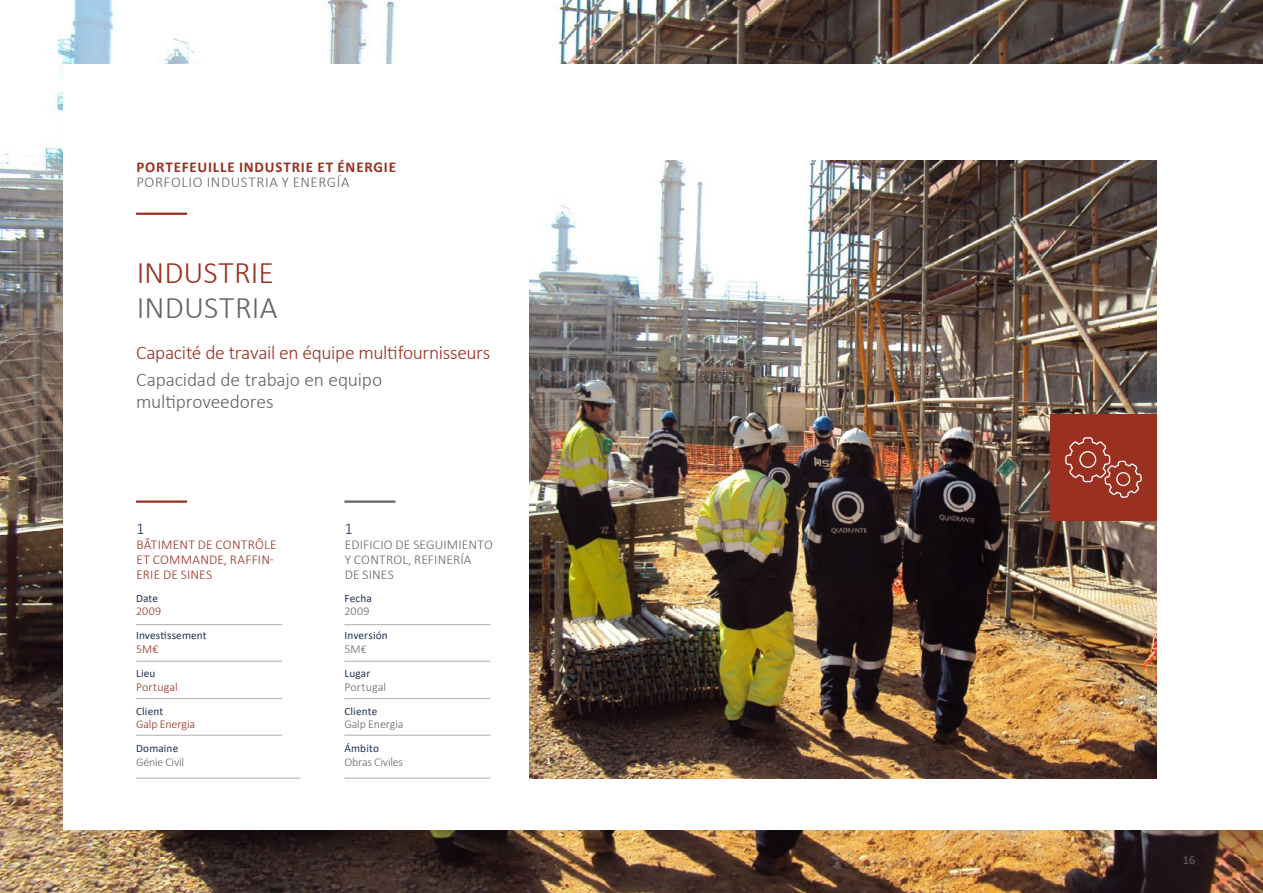
<style>
.page{position:relative;width:1263px;height:893px;background:#fff}
.page>*{position:absolute;margin:0;border:0;box-sizing:border-box;transform-origin:0 0}
.t1{font:300 31.5px "Calibri";color:#9a3020}
.t2{font:300 31.5px "Calibri";letter-spacing:.005em;color:#636466}
.t3{font:300 19.5px "Calibri";letter-spacing:-.02em;color:#9a3020}
.t4{font:300 19.5px/22.5px "Calibri";letter-spacing:-.005em;color:#636466}
.t5{font:300 16.5px "Calibri";color:#1c3154}
.t6{font:700 15px "Calibri";letter-spacing:.055em;color:#9a3020}
.t7{font:300 15px "Calibri";letter-spacing:.04em;color:#636466}
.t8{font:300 13.5px/15px "Calibri";letter-spacing:.015em;color:#9a3020}
.t9{font:300 13.5px/15px "Calibri";letter-spacing:.01em;color:#636466}
.t10{font:300 12px "Calibri";letter-spacing:-.015em;color:#636466}
.t11{font:300 12px "Calibri";color:#9a3020}
.t12{font:300 12px "Calibri";letter-spacing:.015em;color:#636466}
.t13{font:12px "Calibri";color:#636466}
.t14{font:11.25px "Calibri";letter-spacing:.01em;color:#1c3154}
.t15{font:700 9.75px "Calibri";color:#fff}
</style>
<div class="page">
<img style="left:0;top:0;width:1263px;height:893px">
<div style="left:64px;top:64px;width:1199px;height:765px;background:#fff"></div>
<img style="left:530px;top:161px;width:627px;height:617px">
<hr style="left:136px;top:213px;width:51px;height:2px;background:#9a3020">
<div style="left:1050px;top:414px;width:107px;height:107px;background:#9a3020"></div>
<svg style="left:1065px;top:437px;width:77px;height:61px"></svg>
<hr style="left:136px;top:624px;width:146px;height:1px;background:#acaeb1">
<hr style="left:344px;top:624px;width:146px;height:1px;background:#acaeb1">
<hr style="left:136px;top:698px;width:146px;height:1px;background:#acaeb1">
<hr style="left:344px;top:698px;width:146px;height:1px;background:#acaeb1">
<hr style="left:136px;top:661px;width:146px;height:1px;background:#acaeb1">
<hr style="left:344px;top:661px;width:146px;height:1px;background:#acaeb1">
<hr style="left:136px;top:735px;width:146px;height:1px;background:#acaeb1">
<hr style="left:344px;top:735px;width:146px;height:1px;background:#acaeb1">
<hr style="left:136px;top:778px;width:164px;height:1px;background:#acaeb1">
<hr style="left:344px;top:778px;width:146px;height:1px;background:#acaeb1">
<hr style="left:136px;top:500px;width:51px;height:3px;background:#9a3020">
<hr style="left:344px;top:500px;width:51px;height:3px;background:#636466">
<h3 class="t6" style="left:136px;top:156px;width:261px">PORTEFEUILLE INDUSTRIE ET ÉNERGIE</h3>
<h3 class="t7" style="left:136px;top:173px;width:215px">PORFOLIO INDUSTRIA Y ENERGÍA</h3>
<h1 class="t1" style="left:137px;top:253px;width:139px">INDUSTRIE</h1>
<h1 class="t2" style="left:137px;top:288px;width:143px">INDUSTRIA</h1>
<h2 class="t3" style="left:136px;top:340px;width:356px">Capacité de travail en équipe multifournisseurs</h2>
<h2 class="t4" style="left:136px;top:368px;width:248px">Capacidad de trabajo en equipo multiproveedores</h2>
<h3 class="t5" style="left:136px;top:518px;width:10px">1</h3>
<p class="t8" style="left:136px;top:537px;width:142px">BÂTIMENT DE CONTRÔLE<br>ET COMMANDE, RAFFIN-<br>ERIE DE SINES</p>
<p class="t14" style="left:136px;top:590px;width:24px">Date</p>
<p class="t11" style="left:136px;top:604px;width:27px">2009</p>
<p class="t14" style="left:136px;top:628px;width:72px">Investissement</p>
<p class="t11" style="left:136px;top:641px;width:24px">5M€</p>
<p class="t14" style="left:136px;top:665px;width:21px">Lieu</p>
<p class="t11" style="left:136px;top:679px;width:43px">Portugal</p>
<p class="t14" style="left:136px;top:703px;width:29px">Client</p>
<p class="t11" style="left:136px;top:717px;width:61px">Galp Energia</p>
<p class="t14" style="left:136px;top:741px;width:44px">Domaine</p>
<p class="t10" style="left:136px;top:754px;width:50px">Génie Civil</p>
<h3 class="t5" style="left:344px;top:518px;width:10px">1</h3>
<p class="t9" style="left:345px;top:537px;width:150px">EDIFICIO DE SEGUIMIENTO<br>Y CONTROL, REFINERÍA<br>DE SINES</p>
<p class="t14" style="left:344px;top:590px;width:29px">Fecha</p>
<p class="t10" style="left:344px;top:604px;width:27px">2009</p>
<p class="t14" style="left:344px;top:628px;width:45px">Inversión</p>
<p class="t10" style="left:344px;top:641px;width:24px">5M€</p>
<p class="t14" style="left:344px;top:665px;width:27px">Lugar</p>
<p class="t12" style="left:344px;top:679px;width:43px">Portugal</p>
<p class="t14" style="left:344px;top:703px;width:34px">Cliente</p>
<p class="t10" style="left:344px;top:717px;width:61px">Galp Energia</p>
<p class="t14" style="left:344px;top:741px;width:36px">Ámbito</p>
<p class="t10" style="left:344px;top:754px;width:60px">Obras Civiles</p>
<p class="t15" style="left:546px;top:753px;width:6px">1</p>
<p class="t13" style="left:1183px;top:852px;width:14px">16</p>
</div>
